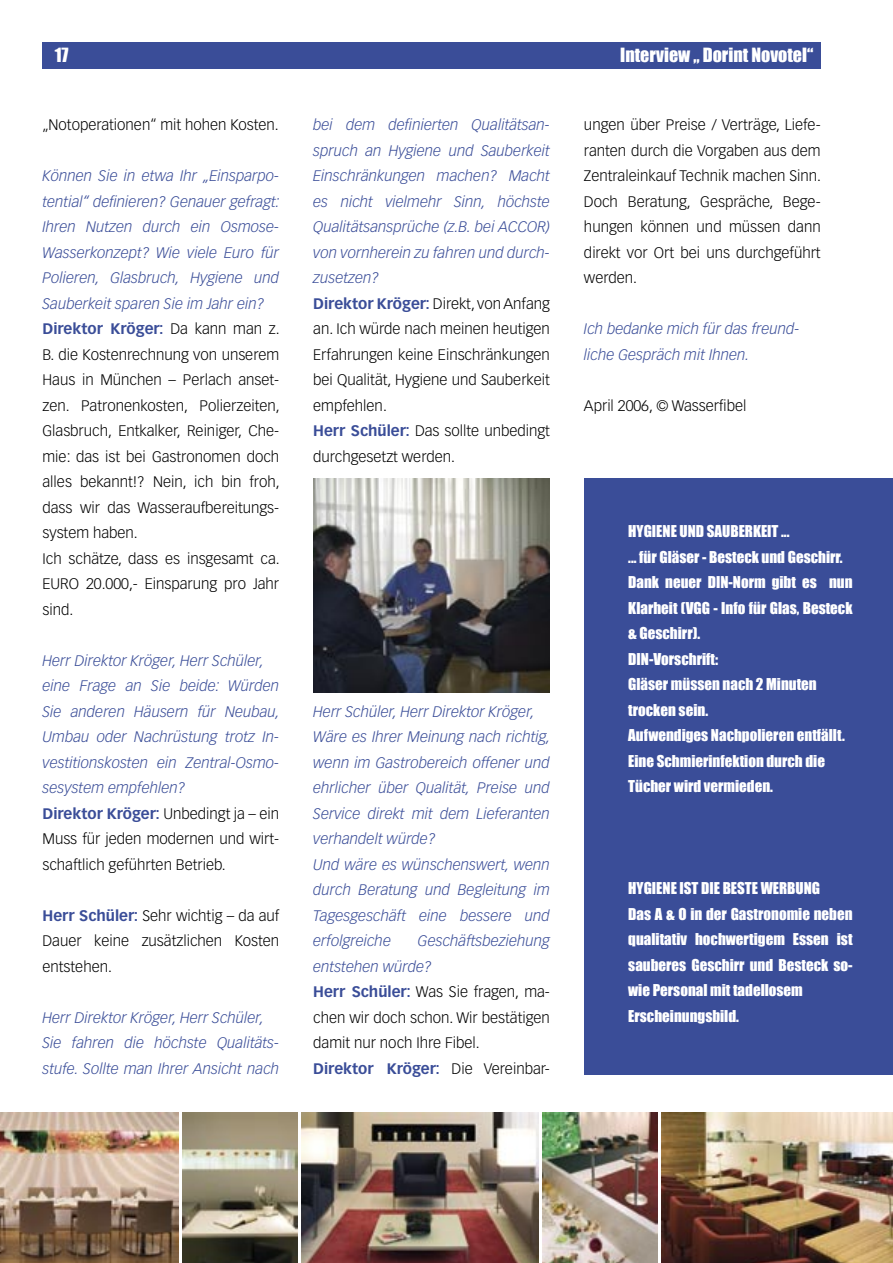
<style>
.page{position:relative;width:893px;height:1263px;background:#fff}
.page>*{position:absolute;margin:0;border:0;box-sizing:border-box;transform-origin:0 0}
.t1{font:18px "Impact";color:#fff}
.t2{font:italic 300 15px/25.5px "Vectora LH";color:#3a4d98}
.t3{font:300 15px/25.5px "Vectora LH";color:#000}
.t4{font:15px/25.5px "Impact";color:#fff}
.s1{font-style:italic;color:#3a4d98}
.s2{font-weight:700;color:#3a4d98}
.s3{font-weight:700;font-style:normal}
.s4{font-style:normal;color:#000}
</style>
<div class="page">
<div style="left:43px;top:43px;width:778px;height:26px;background:#3a4d98"></div>
<img style="left:0;top:1112px;width:178px;height:151px">
<img style="left:302px;top:1112px;width:236px;height:151px">
<img style="left:543px;top:1112px;width:114px;height:151px">
<img style="left:662px;top:1112px;width:231px;height:151px">
<img style="left:183px;top:1112px;width:114px;height:151px">
<img style="left:313px;top:479px;width:237px;height:214px">
<div style="left:584px;top:478px;width:309px;height:596px;background:#3a4d98"></div>
<p class="t1" style="left:55px;top:44px;width:15px">17</p>
<p class="t1" style="left:620px;top:44px;width:195px">Interview „ Dorint Novotel“</p>
<p class="t3" style="left:43px;top:112px;width:238px">„Notoperationen“ mit hohen Kosten.</p>
<p class="t3" style="left:43px;top:163px;width:239px"><span class="s1">Können Sie in etwa Ihr „Einsparpo&shy;tential“ definieren? Genauer gefragt:<br>Ihren Nutzen durch ein Osmose-<br>Wasserkonzept? Wie viele Euro für<br>Polieren, Glasbruch, Hygiene und<br>Sauberkeit sparen Sie im Jahr ein?<br></span><span class="s2">Direktor Kröger:</span> Da kann man z.<br>B. die Kostenrechnung von unserem<br>Haus in München – Perlach anset&shy;zen. Patronenkosten, Polierzeiten,<br>Glasbruch, Entkalker, Reiniger, Che&shy;mie: das ist bei Gastronomen doch alles bekannt!? Nein, ich bin froh, dass wir das Wasseraufbereitungs&shy;system haben.<br>Ich schätze, dass es insgesamt ca.<br>EURO 20.000,- Einsparung pro Jahr sind.</p>
<p class="t2" style="left:43px;top:648px;width:239px">Herr Direktor Kröger, Herr Schüler, eine Frage an Sie beide: Würden<br>Sie anderen Häusern für Neubau,<br>Umbau oder Nachrüstung trotz In&shy;vestitionskosten ein Zentral-Osmo&shy;sesystem empfehlen?<br><span class="s3">Direktor Kröger:</span> <span class="s4">Unbedingt ja – ein<br>Muss für jeden modernen und wirt&shy;schaftlich geführten Betrieb.</span></p>
<p class="t3" style="left:43px;top:903px;width:238px;text-align:justify"><span class="s2">Herr Schüler:</span> Sehr wichtig – da auf Dauer keine zusätzlichen Kosten entstehen.</p>
<p class="t2" style="left:43px;top:1005px;width:238px">Herr Direktor Kröger, Herr Schüler,<br>Sie fahren die höchste Qualitäts&shy;stufe. Sollte man Ihrer Ansicht nach</p>
<p class="t2" style="left:313px;top:112px;width:238px">bei dem definierten Qualitätsan&shy;spruch an Hygiene und Sauberkeit<br>Einschränkungen machen? Macht es nicht vielmehr Sinn, höchste<br>Qualitätsansprüche (z.B. bei ACCOR) von vornherein zu fahren und durch&shy;zusetzen?<br><span class="s3">Direktor Kröger:</span> <span class="s4">Direkt, von Anfang an. Ich würde nach meinen heutigen<br>Erfahrungen keine Einschränkungen bei Qualität, Hygiene und Sauberkeit empfehlen.<br></span><span class="s3">Herr Schüler:</span> <span class="s4">Das sollte unbedingt durchgesetzt werden.</span></p>
<p class="t2" style="left:313px;top:699px;width:239px">Herr Schüler, Herr Direktor Kröger,<br>Wäre es Ihrer Meinung nach richtig, wenn im Gastrobereich offener und ehrlicher über Qualität, Preise und<br>Service direkt mit dem Lieferanten verhandelt würde?<br>Und wäre es wünschenswert, wenn durch Beratung und Begleitung im<br>Tagesgeschäft eine bessere und erfolgreiche</p>
<p class="t3" style="left:313px;top:928px;width:238px;text-indent:105px"><span class="s1">Geschäftsbeziehung entstehen würde?<br></span><span class="s2">Herr Schüler:</span> Was Sie fragen, ma&shy;chen wir doch schon. Wir bestätigen damit nur noch Ihre Fibel.<br><span class="s2">Direktor Kröger:</span> Die Vereinbar-</p>
<p class="t3" style="left:584px;top:112px;width:239px;text-align:justify">ungen über Preise / Verträge, Liefe&shy;ranten durch die Vorgaben aus dem Zentraleinkauf Technik machen Sinn.<br>Doch Beratung, Gespräche, Bege&shy;hungen können und müssen dann direkt vor Ort bei uns durchgeführt werden.</p>
<p class="t2" style="left:584px;top:316px;width:217px">Ich bedanke mich für das freund&shy;liche Gespräch mit Ihnen.</p>
<p class="t3" style="left:584px;top:393px;width:164px">April 2006, © Wasserfibel</p>
<p class="t4" style="left:628px;top:519px;width:226px">HYGIENE UND SAUBERKEIT ...<br>... für Gläser - Besteck und Geschirr.<br>Dank neuer DIN-Norm gibt es nun<br>Klarheit (VGG - Info für Glas, Besteck &amp; Geschirr).<br>DIN-Vorschrift:<br>Gläser müssen nach 2 Minuten trocken sein.<br>Aufwendiges Nachpolieren entfällt.<br>Eine Schmierinfektion durch die<br>Tücher wird vermieden.</p>
<p class="t4" style="left:628px;top:876px;width:226px">HYGIENE IST DIE BESTE WERBUNG<br>Das A &amp; O in der Gastronomie neben qualitativ hochwertigem Essen ist sauberes Geschirr und Besteck so&shy;wie Personal mit tadellosem<br>Erscheinungsbild.</p>
</div>
